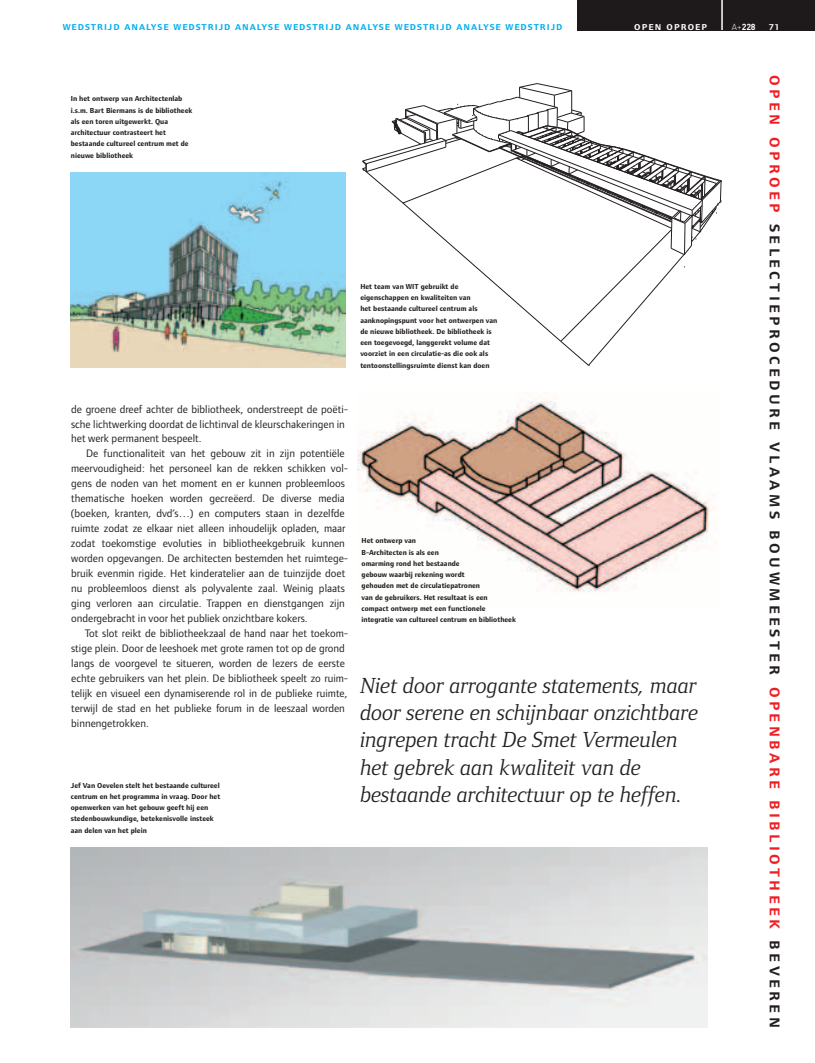
<style>
.page{position:relative;width:815px;height:1063px;background:#fff}
.page>*{position:absolute;margin:0;border:0;box-sizing:border-box;transform-origin:0 0}
.t1{font:22.5px/27.5px "Foundry Form Serif Italic OSF";color:#231f20}
.t2{font:18.75px "Foundry Form Sans Demi SC";letter-spacing:.18em;color:#231f20}
.t3{font:11.25px/15px "Foundry Form Sans Book OSF";color:#231f20}
.t4{font:11.25px "Foundry Form Sans Demi SC";letter-spacing:.085em;color:#00aeef}
.t5{font:11.25px "Foundry Form Sans Demi SC";letter-spacing:.1em;color:#fff}
.t6{font:700 8.75px "DIN";color:#fff}
.t7{font:700 8.75px "Foundry Form Sans";color:#fff}
.t8{font:700 7.5px/11.2px "Foundry Form Sans";color:#231f20}
.s1{font-weight:300}
.s2{color:#ee1d23}
</style>
<div class="page">
<div style="left:577px;top:0;width:238px;height:30px;background:#1e1a1b"></div>
<hr style="left:722px;top:0;width:1px;height:30px;background:#fff">
<img style="left:358px;top:396px;width:358px;height:196px">
<svg style="left:362px;top:83px;width:360px;height:283px"></svg>
<img style="left:71px;top:848px;width:636px;height:180px">
<img style="left:71px;top:173px;width:274px;height:194px">
<p class="t4" style="left:63px;top:20px;width:501px">wedstrijd analyse wedstrijd analyse wedstrijd analyse wedstrijd analyse wedstrijd</p>
<p class="t5" style="left:634px;top:20px;width:74px">open oproep</p>
<p class="t6" style="left:732px;top:21px;width:25px"><span class="s1">A+</span>228</p>
<p class="t7" style="left:769px;top:22px;width:12px">71</p>
<p class="t8" style="left:71px;top:93px;width:123px">In het ontwerp van Architectenlab i.s.m. Bart Biermans is de bibliotheek als een toren uitgewerkt. Qua architectuur contrasteert het bestaande cultureel centrum met de nieuwe bibliotheek</p>
<p class="t8" style="left:360px;top:281px;width:139px">Het team van WIT gebruikt de eigenschappen en kwaliteiten van<br>het bestaande cultureel centrum als aanknopingspunt voor het ontwerpen van de nieuwe bibliotheek. De bibliotheek is een toegevoegd, langgerekt volume dat voorziet in een circulatie-as die ook als tentoonstellingsruimte dienst kan doen</p>
<p class="t3" style="left:71px;top:401px;width:279px">de groene dreef achter de bibliotheek, onderstreept de poëti&shy;sche lichtwerking doordat de lichtinval de kleurschakeringen in het werk permanent bespeelt.</p>
<p class="t3" style="left:71px;top:446px;width:279px;text-indent:15px">De functionaliteit van het gebouw zit in zijn potentiële meervoudigheid: het personeel kan de rekken schikken vol&shy;gens de noden van het moment en er kunnen probleemloos thematische hoeken worden gecreëerd. De diverse media (boeken, kranten, dvd’s…) en computers staan in dezelfde ruimte zodat ze elkaar niet alleen inhoudelijk opladen, maar zodat toekomstige evoluties in bibliotheekgebruik kunnen worden opgevangen. De architecten bestemden het ruimtege&shy;bruik evenmin rigide. Het kinderatelier aan de tuinzijde doet nu probleemloos dienst als polyvalente zaal. Weinig plaats ging verloren aan circulatie. Trappen en dienstgangen zijn ondergebracht in voor het publiek onzichtbare kokers.</p>
<p class="t3" style="left:71px;top:626px;width:279px;text-indent:14px">Tot slot reikt de bibliotheekzaal de hand naar het toekom&shy;stige plein. Door de leeshoek met grote ramen tot op de grond langs de voorgevel te situeren, worden de lezers de eerste echte gebruikers van het plein. De bibliotheek speelt zo ruim&shy;telijk en visueel een dynamiserende rol in de publieke ruimte, terwijl de stad en het publieke forum in de leeszaal worden binnengetrokken.</p>
<p class="t8" style="left:71px;top:779px;width:151px">Jef Van Oevelen stelt het bestaande cultureel centrum en het programma in vraag. Door het openwerken van het gebouw geeft hij een stedenbouwkundige, betekenisvolle insteek aan delen van het plein</p>
<p class="t8" style="left:362px;top:535px;width:156px">Het ontwerp van<br>B-Architecten is als een<br>omarming rond het bestaande<br>gebouw waarbij rekening wordt<br>gehouden met de circulatiepatronen<br>van de gebruikers. Het resultaat is een compact ontwerp met een functionele integratie van cultureel centrum en bibliotheek</p>
<h1 class="t1" style="left:360px;top:671px;width:340px">Niet door arrogante statements, maar door serene en schijnbaar onzichtbare ingrepen tracht De Smet Vermeulen het gebrek aan kwaliteit van de bestaande architectuur op te heffen.</h1>
<h2 class="t2" style="left:787px;top:75px;width:954px;rotate:90deg"><span class="s2">open oproep</span> selectieprocedure vlaams bouwmeester <span class="s2">openbare bibliotheek</span> beveren</h2>
</div>
